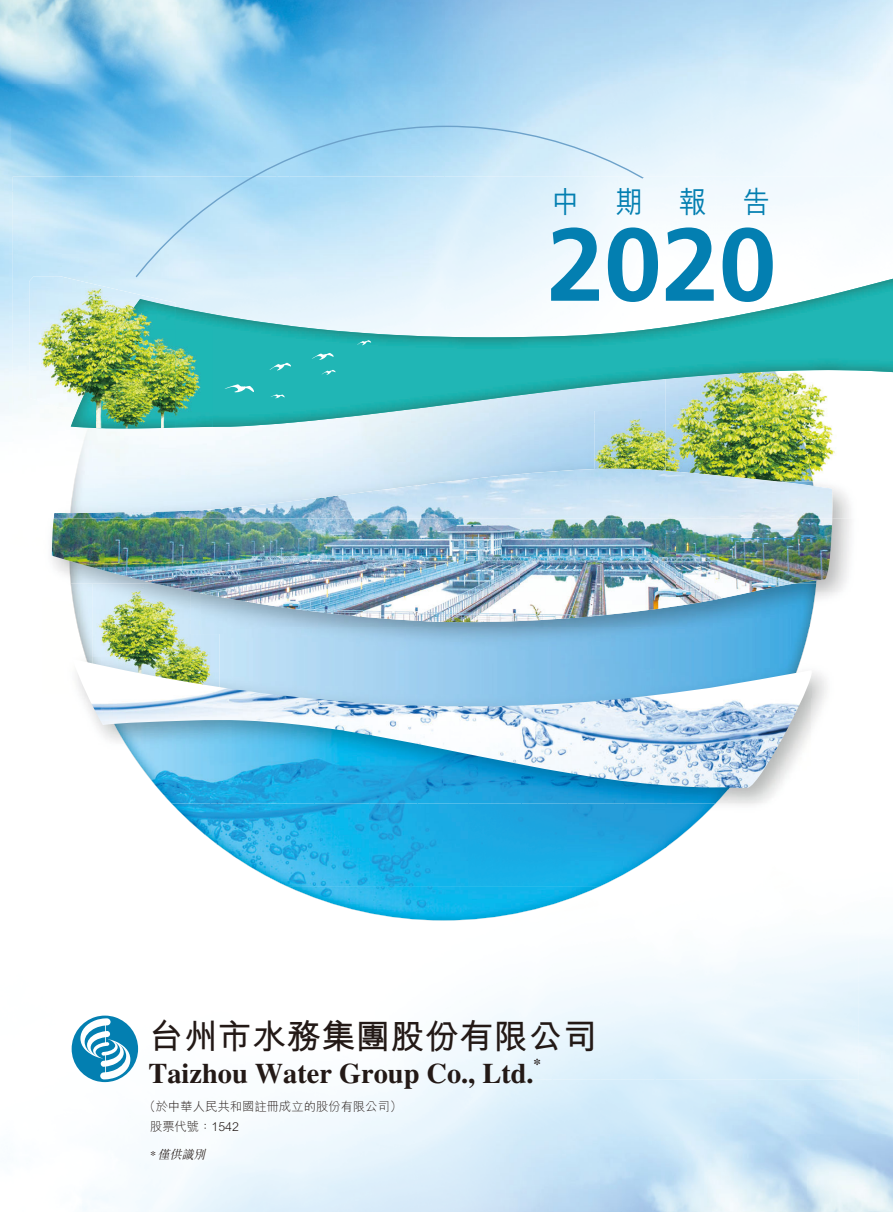
<style>
.page{position:relative;width:893px;height:1212px;background:#fff}
.page>*{position:absolute;margin:0;border:0;box-sizing:border-box;transform-origin:0 0}
.t1{font:700 103.2px "Frutiger LT Std";color:#037fb1}
.t2{font:34.5px "M Hei HK Bold E Ten B5 H";color:#231916}
.t3{font:30px "M Hei HK Medium E Ten B5 H";color:#037fb1;scale:.92 1}
.t4{font:700 28.35px "Times LT Std";color:#231916}
.t5{font:700 15px "Times LT Std";color:#231916}
.t6{font:12.3px/20.9px "M Hei HK Light E Ten B5 H";color:#221916}
.t7{font:italic 12px "M Sung HK Light E Ten B5 H";color:#231916}
.s1{font-family:"Times LT Std"}
</style>
<div class="page">
<img style="left:0;top:0;width:893px;height:191px">
<img style="left:0;top:191px;width:13px;height:223px">
<img style="left:118px;top:177px;width:775px;height:81px">
<img style="left:13px;top:177px;width:105px;height:154px">
<img style="left:70px;top:428px;width:18px;height:85px">
<img style="left:813px;top:429px;width:24px;height:40px">
<img style="left:688px;top:429px;width:87px;height:40px">
<img style="left:775px;top:429px;width:38px;height:40px">
<img style="left:595px;top:429px;width:71px;height:40px">
<img style="left:666px;top:429px;width:22px;height:40px">
<img style="left:54px;top:469px;width:779px;height:50px">
<svg style="left:71px;top:258px;width:761px;height:171px"></svg>
<img style="left:175px;top:274px;width:718px;height:153px">
<img style="left:175px;top:330px;width:38px;height:98px">
<img style="left:29px;top:276px;width:97px;height:151px">
<img style="left:126px;top:291px;width:49px;height:8px">
<img style="left:71px;top:299px;width:104px;height:129px">
<svg style="left:116px;top:330px;width:3px;height:5px"></svg>
<img style="left:96px;top:370px;width:65px;height:59px">
<svg style="left:270px;top:394px;width:15px;height:5px"></svg>
<svg style="left:357px;top:340px;width:14px;height:5px"></svg>
<svg style="left:321px;top:370px;width:15px;height:5px"></svg>
<svg style="left:224px;top:384px;width:30px;height:9px"></svg>
<svg style="left:311px;top:353px;width:23px;height:7px"></svg>
<svg style="left:269px;top:363px;width:22px;height:8px"></svg>
<img style="left:286px;top:920px;width:315px;height:1px">
<img style="left:832px;top:519px;width:23px;height:19px">
<img style="left:202px;top:622px;width:563px;height:37px">
<img style="left:765px;top:622px;width:46px;height:37px">
<img style="left:76px;top:622px;width:17px;height:37px">
<img style="left:52px;top:519px;width:780px;height:103px">
<img style="left:191px;top:634px;width:29px;height:25px">
<img style="left:93px;top:584px;width:98px;height:75px">
<img style="left:156px;top:584px;width:35px;height:7px">
<img style="left:149px;top:634px;width:42px;height:25px">
<img style="left:286px;top:886px;width:315px;height:34px">
<img style="left:221px;top:804px;width:445px;height:82px">
<img style="left:218px;top:845px;width:102px;height:41px">
<img style="left:567px;top:845px;width:102px;height:41px">
<img style="left:172px;top:804px;width:49px;height:41px">
<img style="left:666px;top:804px;width:49px;height:41px">
<img style="left:211px;top:788px;width:466px;height:16px">
<img style="left:157px;top:788px;width:54px;height:16px">
<img style="left:677px;top:788px;width:101px;height:16px">
<img style="left:76px;top:659px;width:745px;height:129px">
<svg style="left:121px;top:126px;width:545px;height:165px;background:#c8e7f8"></svg>
<svg style="left:72px;top:1015px;width:66px;height:67px"></svg>
<h3 class="t3" style="left:552px;top:190px;width:238px">中期報告</h3>
<h1 class="t1" style="left:547px;top:205px;width:231px">2020</h1>
<h2 class="t2" style="left:149px;top:1022px;width:450px">台州市水務集團股份有限公司</h2>
<h3 class="t4" style="left:149px;top:1056px;width:387px">Taizhou Water Group Co., Ltd.</h3>
<p class="t5" style="left:534px;top:1055px;width:9px">*</p>
<p class="t6" style="left:150px;top:1097px;width:254px;text-indent:-6px">（於中華人民共和國註冊成立的股份有限公司）股票代號：1542</p>
<p class="t7" style="left:150px;top:1150px;width:60px"><span class="s1">*</span> 僅供識別</p>
</div>
